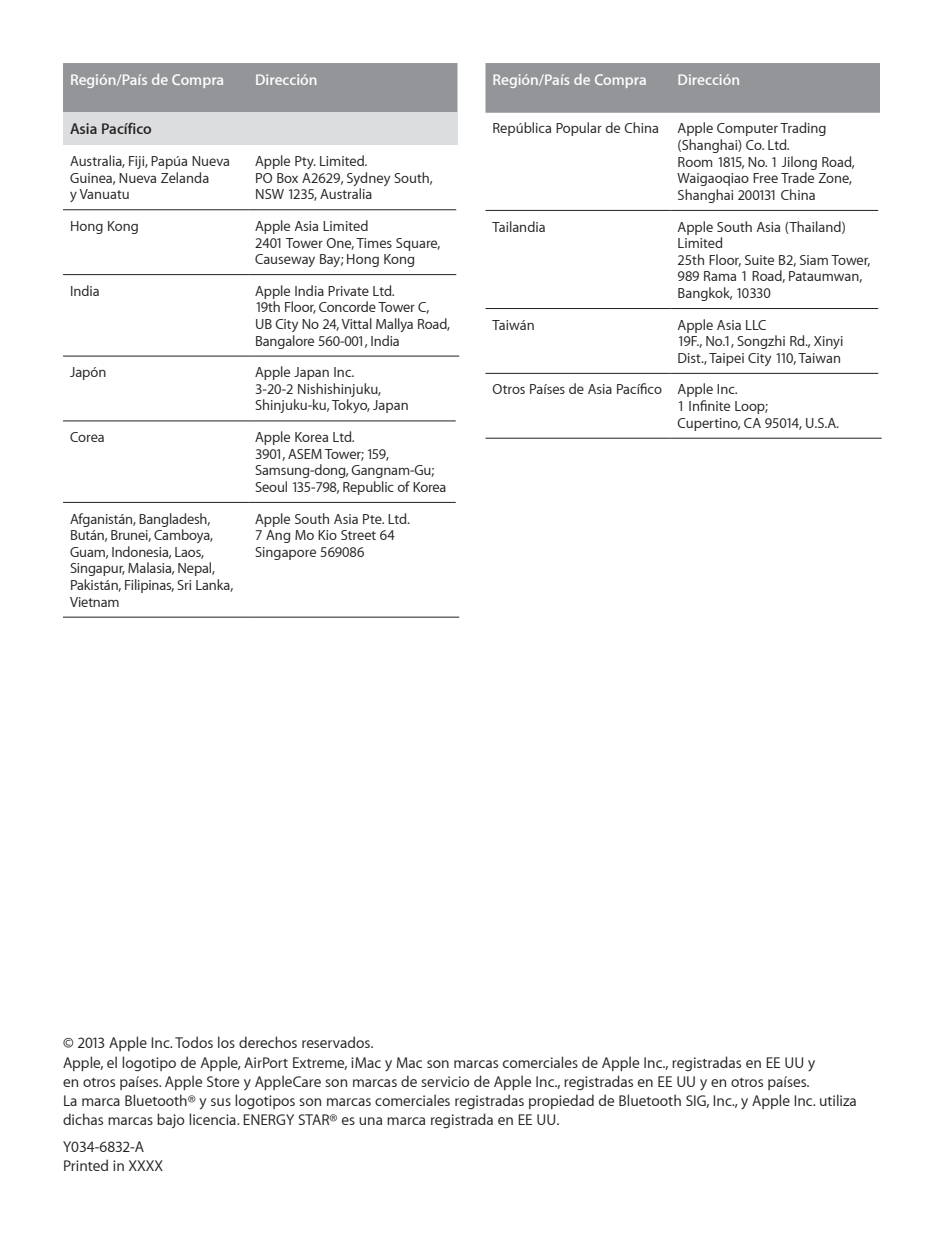
<style>
.page{position:relative;width:943px;height:1241px;background:#fff}
.page>*{position:absolute;margin:0;border:0;box-sizing:border-box;transform-origin:0 0}
.t1{font:15.75px/19.2px "Myriad Set Text";color:#231f20}
.t2{font:600 15.75px "Myriad Set";color:#fff}
.t3{font:600 15.75px "Myriad Set";color:#231f20}
.t4{font:14.7px/16.8px "Myriad Set Text";color:#231f20}
</style>
<div class="page">
<div style="left:485px;top:63px;width:395px;height:50px;background:#939598"></div>
<hr style="left:485px;top:373px;width:185px;height:1px;background:#231f20">
<hr style="left:670px;top:373px;width:208px;height:1px;background:#231f20">
<hr style="left:485px;top:437px;width:185px;height:2px;background:#231f20">
<hr style="left:670px;top:437px;width:211px;height:2px;background:#231f20">
<hr style="left:485px;top:210px;width:185px;height:1px;background:#231f20">
<hr style="left:670px;top:210px;width:208px;height:1px;background:#231f20">
<hr style="left:485px;top:308px;width:185px;height:1px;background:#231f20">
<hr style="left:670px;top:308px;width:208px;height:1px;background:#231f20">
<div style="left:63px;top:63px;width:394px;height:50px;background:#939598"></div>
<div style="left:63px;top:113px;width:394px;height:32px;background:#dcdddf"></div>
<hr style="left:63px;top:209px;width:185px;height:1px;background:#231f20">
<hr style="left:248px;top:209px;width:208px;height:1px;background:#231f20">
<hr style="left:63px;top:274px;width:185px;height:1px;background:#231f20">
<hr style="left:248px;top:274px;width:208px;height:1px;background:#231f20">
<hr style="left:63px;top:355px;width:185px;height:1px;background:#231f20">
<hr style="left:248px;top:355px;width:211px;height:1px;background:#231f20">
<hr style="left:63px;top:420px;width:185px;height:1px;background:#231f20">
<hr style="left:248px;top:420px;width:208px;height:1px;background:#231f20">
<hr style="left:63px;top:501px;width:185px;height:2px;background:#231f20">
<hr style="left:248px;top:501px;width:208px;height:2px;background:#231f20">
<hr style="left:63px;top:616px;width:185px;height:1px;background:#231f20">
<hr style="left:248px;top:616px;width:211px;height:1px;background:#231f20">
<p class="t2" style="left:70px;top:70px;width:156px">Región/País de Compra</p>
<p class="t2" style="left:255px;top:70px;width:64px">Dirección</p>
<p class="t3" style="left:70px;top:119px;width:83px">Asia Pacífico</p>
<p class="t4" style="left:70px;top:152px;width:162px">Australia, Fiji, Papúa Nueva<br>Guinea, Nueva Zelanda<br>y Vanuatu</p>
<p class="t4" style="left:255px;top:152px;width:179px">Apple Pty. Limited.<br>PO Box A2629, Sydney South,<br>NSW 1235, Australia</p>
<p class="t4" style="left:70px;top:217px;width:70px">Hong Kong</p>
<p class="t4" style="left:255px;top:217px;width:187px">Apple Asia Limited<br>2401 Tower One, Times Square,<br>Causeway Bay; Hong Kong</p>
<p class="t4" style="left:70px;top:282px;width:31px">India</p>
<p class="t4" style="left:255px;top:282px;width:196px">Apple India Private Ltd.<br>19th Floor, Concorde Tower C,<br>UB City No 24, Vittal Mallya Road,<br>Bangalore 560-001, India</p>
<p class="t4" style="left:70px;top:363px;width:38px">Japón</p>
<p class="t4" style="left:255px;top:363px;width:155px">Apple Japan Inc.<br>3-20-2 Nishishinjuku,<br>Shinjuku-ku, Tokyo, Japan</p>
<p class="t4" style="left:70px;top:428px;width:36px">Corea</p>
<p class="t4" style="left:255px;top:428px;width:193px">Apple Korea Ltd.<br>3901, ASEM Tower; 159,<br>Samsung-dong, Gangnam-Gu;<br>Seoul 135-798, Republic of Korea</p>
<p class="t4" style="left:70px;top:510px;width:165px">Afganistán, Bangladesh,<br>Bután, Brunei, Camboya,<br>Guam, Indonesia, Laos,<br>Singapur, Malasia, Nepal,<br>Pakistán, Filipinas, Sri Lanka,<br>Vietnam</p>
<p class="t4" style="left:255px;top:510px;width:156px">Apple South Asia Pte. Ltd.<br>7 Ang Mo Kio Street 64<br>Singapore 569086</p>
<p class="t2" style="left:492px;top:70px;width:156px">Región/País de Compra</p>
<p class="t2" style="left:677px;top:70px;width:64px">Dirección</p>
<p class="t4" style="left:677px;top:120px;width:179px;text-indent:-185px">República Popular de China Apple Computer Trading (Shanghai) Co. Ltd.<br>Room 1815, No. 1 Jilong Road,<br>Waigaoqiao Free Trade Zone,<br>Shanghai 200131 China</p>
<p class="t4" style="left:492px;top:218px;width:55px">Tailandia</p>
<p class="t4" style="left:677px;top:218px;width:194px">Apple South Asia (Thailand)<br>Limited<br>25th Floor, Suite B2, Siam Tower,<br>989 Rama 1 Road, Pataumwan,<br>Bangkok, 10330</p>
<p class="t4" style="left:492px;top:316px;width:44px">Taiwán</p>
<p class="t4" style="left:677px;top:316px;width:167px">Apple Asia LLC<br>19F., No.1, Songzhi Rd., Xinyi<br>Dist., Taipei City 110, Taiwan</p>
<p class="t4" style="left:677px;top:381px;width:163px;text-indent:-185px">Otros Países de Asia Pacífico Apple Inc.<br>1 Infinite Loop;<br>Cupertino, CA 95014, U.S.A.</p>
<p class="t1" style="left:63px;top:1032px;width:795px">© 2013 Apple Inc. Todos los derechos reservados.<br>Apple, el logotipo de Apple, AirPort Extreme, iMac y Mac son marcas comerciales de Apple Inc., registradas en EE UU y<br>en otros países. Apple Store y AppleCare son marcas de servicio de Apple Inc., registradas en EE UU y en otros países.<br>La marca Bluetooth® y sus logotipos son marcas comerciales registradas propiedad de Bluetooth SIG, Inc., y Apple Inc. utiliza dichas marcas bajo licencia. ENERGY STAR® es una marca registrada en EE UU.</p>
<p class="t1" style="left:63px;top:1136px;width:102px">Y034-6832-A<br>Printed in XXXX</p>
</div>
